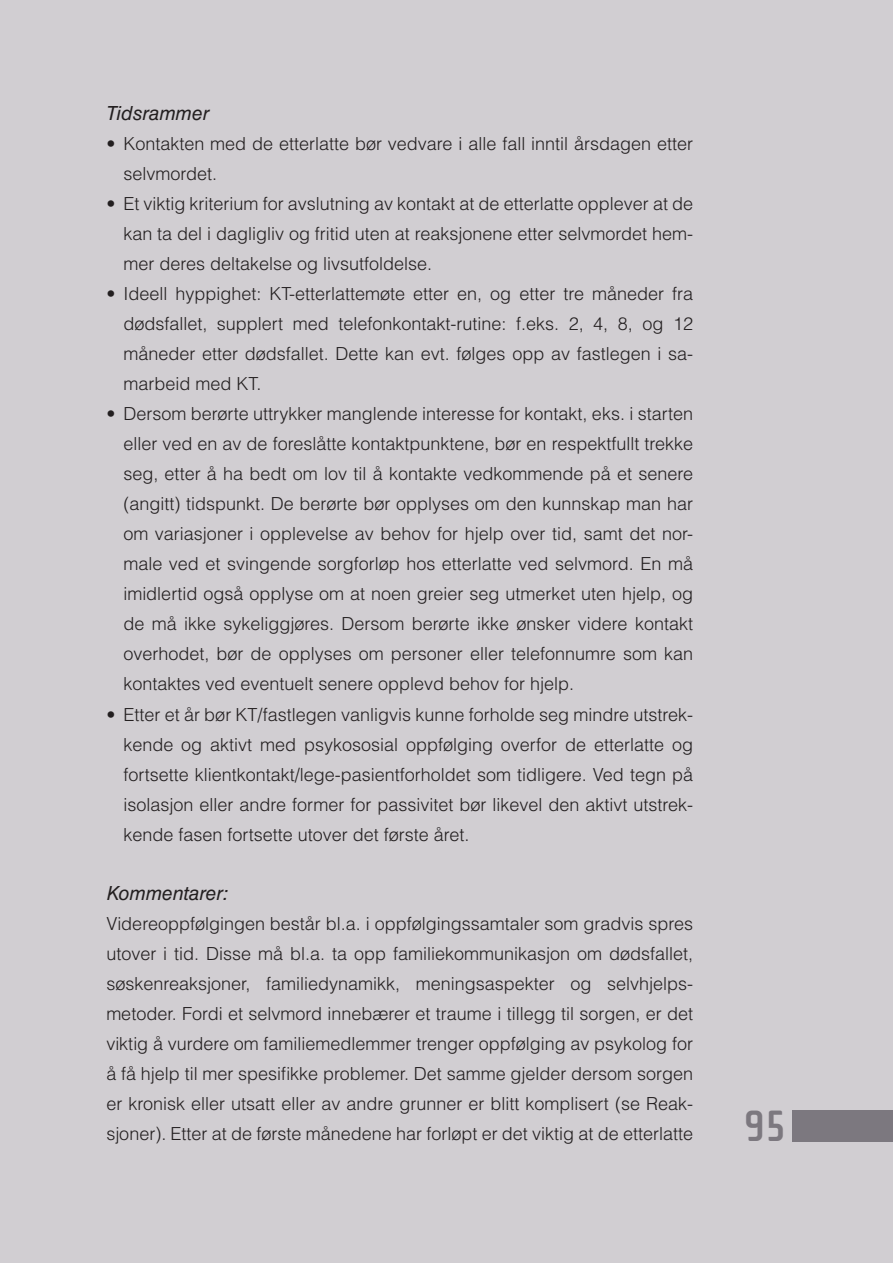
<style>
.page{position:relative;width:893px;height:1263px;background:#d1ced2}
.page>*{position:absolute;margin:0;border:0;box-sizing:border-box;transform-origin:0 0}
.t1{font:700 45px "Cholla Sans";color:#7c787f}
.t2{font:italic 19.5px "Helvetica LT Std";color:#231f20}
.t3{font:300 18px/30px "Helvetica LT Std";color:#231f20;text-align:justify}
</style>
<div class="page">
<div style="left:793px;top:1110px;width:100px;height:31px;background:#7c787f"></div>
<p class="t2" style="left:106px;top:106px;width:105px">Tidsrammer</p>
<p class="t3" style="left:123px;top:131px;width:571px;text-indent:-17px">• Kontakten med de etterlatte bør vedvare i alle fall inntil årsdagen etter selvmordet.</p>
<p class="t3" style="left:123px;top:191px;width:571px;text-indent:-17px">• Et viktig kriterium for avslutning av kontakt at de etterlatte opplever at de kan ta del i dagligliv og fritid uten at reaksjonene etter selvmordet hem&shy;mer deres deltakelse og livsutfoldelse.</p>
<p class="t3" style="left:123px;top:281px;width:571px;text-indent:-17px">• Ideell hyppighet: KT-etterlattemøte etter en, og etter tre måneder fra dødsfallet, supplert med telefonkontakt-rutine: f.eks. 2, 4, 8, og 12 måneder etter dødsfallet. Dette kan evt. følges opp av fastlegen i sa&shy;marbeid med KT.</p>
<p class="t3" style="left:123px;top:401px;width:571px;text-indent:-17px">• Dersom berørte uttrykker manglende interesse for kontakt, eks. i starten eller ved en av de foreslåtte kontaktpunktene, bør en respektfullt trekke seg, etter å ha bedt om lov til å kontakte vedkommende på et senere (angitt) tidspunkt. De berørte bør opplyses om den kunnskap man har om variasjoner i opplevelse av behov for hjelp over tid, samt det nor&shy;male ved et svingende sorgforløp hos etterlatte ved selvmord. En må imidlertid også opplyse om at noen greier seg utmerket uten hjelp, og de må ikke sykeliggjøres. Dersom berørte ikke ønsker videre kontakt overhodet, bør de opplyses om personer eller telefonnumre som kan kontaktes ved eventuelt senere opplevd behov for hjelp.</p>
<p class="t3" style="left:123px;top:701px;width:571px;text-indent:-17px">• Etter et år bør KT/fastlegen vanligvis kunne forholde seg mindre utstrek&shy;kende og aktivt med psykososial oppfølging overfor de etterlatte og fortsette klientkontakt/lege-pasientforholdet som tidligere. Ved tegn på isolasjon eller andre former for passivitet bør likevel den aktivt utstrek&shy;kende fasen fortsette utover det første året.</p>
<p class="t2" style="left:106px;top:886px;width:124px">Kommentarer:</p>
<p class="t3" style="left:106px;top:911px;width:588px">Videreoppfølgingen består bl.a. i oppfølgingssamtaler som gradvis spres utover i tid. Disse må bl.a. ta opp familiekommunikasjon om dødsfallet, søskenreaksjoner, familiedynamikk, meningsaspekter og selvhjelps&shy;metoder. Fordi et selvmord innebærer et traume i tillegg til sorgen, er det viktig å vurdere om familiemedlemmer trenger oppfølging av psykolog for å få hjelp til mer spesifikke problemer. Det samme gjelder dersom sorgen</p>
<p class="t3" style="left:106px;top:1091px;width:588px">er kronisk eller utsatt eller av andre grunner er blitt komplisert (se Reak&shy;sjoner). Etter at de første månedene har forløpt er det viktig at de etterlatte</p>
<h1 class="t1" style="left:744px;top:1101px;width:44px">95</h1>
</div>
